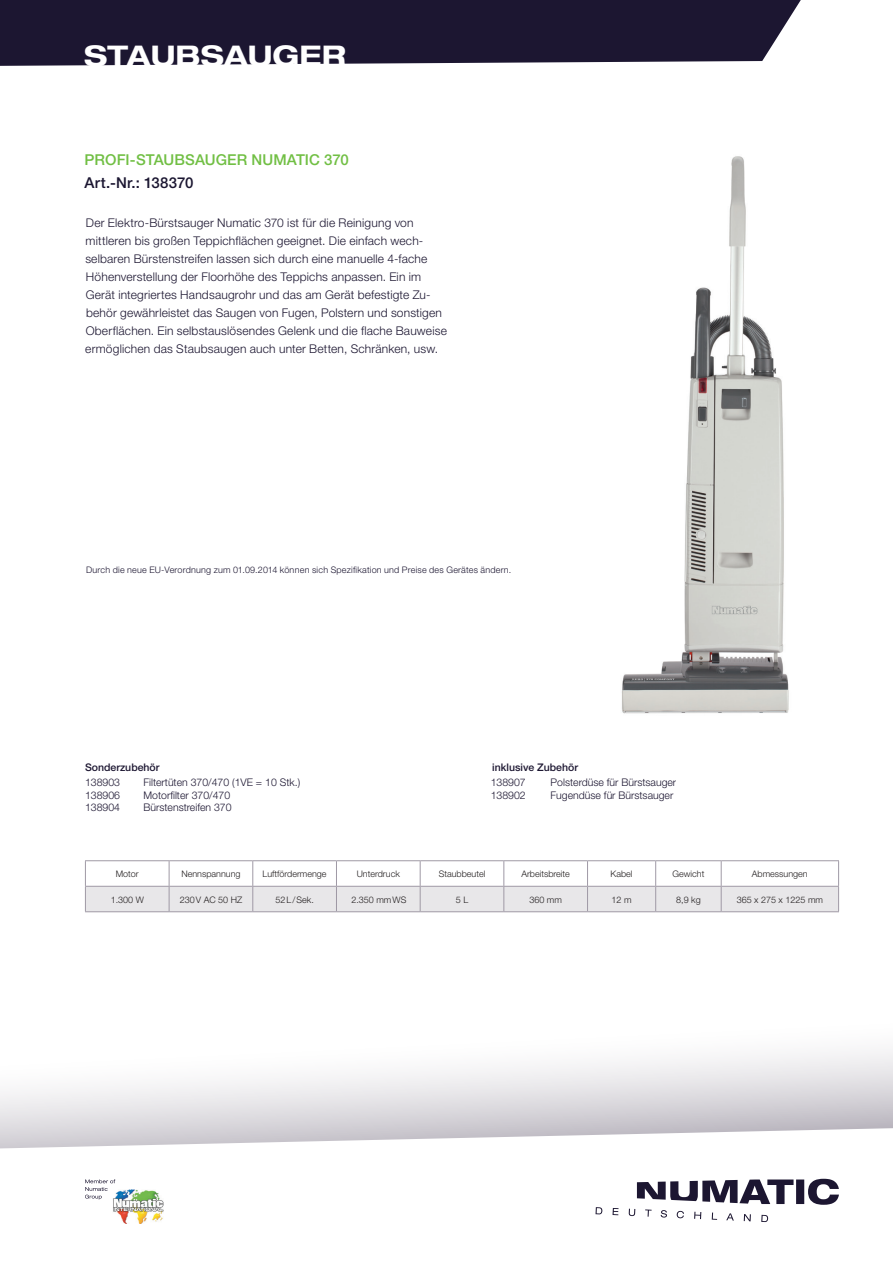
<style>
.page{position:relative;width:893px;height:1263px;background:#fff}
.page>*{position:absolute;margin:0;border:0;box-sizing:border-box;transform-origin:0 0}
.t1{font:700 expanded 28.5px "Helvetica Neue";color:#fff}
.t2{font:500 15px "Helvetica Neue";letter-spacing:.005em;color:#71bf44}
.t3{font:500 15px "Helvetica Neue";letter-spacing:.01em;color:#1b1631}
.t4{font:300 12px/18px "Helvetica Neue";letter-spacing:.015em;color:#1c1631}
.t5{font:300 10.5px "Helvetica Neue";color:#1c1631}
.t6{font:500 10.5px "Helvetica Neue";color:#1c1631}
.t7{font:300 9px "Helvetica Neue";color:#231f20}
.t8{font:300 9px "Helvetica Neue";letter-spacing:.025em;color:#1c1631}
</style>
<div class="page">
<svg style="left:0;top:1050px;width:893px;height:99px"></svg>
<img style="left:113px;top:1190px;width:51px;height:34px">
<svg style="left:85px;top:1179px;width:30px;height:20px"></svg>
<svg style="left:0;top:0;width:801px;height:66px;background:#2a243d"></svg>
<svg style="left:595px;top:1179px;width:244px;height:43px"></svg>
<hr style="left:85px;top:860px;width:84px;height:1px;background:#9f99a5">
<hr style="left:169px;top:860px;width:84px;height:1px;background:#9f99a5">
<hr style="left:253px;top:860px;width:83px;height:1px;background:#9f99a5">
<hr style="left:336px;top:860px;width:84px;height:1px;background:#9f99a5">
<hr style="left:420px;top:860px;width:84px;height:1px;background:#9f99a5">
<hr style="left:504px;top:860px;width:83px;height:1px;background:#9f99a5">
<hr style="left:587px;top:860px;width:69px;height:1px;background:#9f99a5">
<hr style="left:656px;top:860px;width:65px;height:1px;background:#9f99a5">
<hr style="left:721px;top:860px;width:118px;height:1px;background:#9f99a5">
<svg style="left:85px;top:861px;width:754px;height:50px"></svg>
<hr style="left:85px;top:911px;width:84px;height:1px;background:#9f99a5">
<hr style="left:169px;top:911px;width:84px;height:1px;background:#9f99a5">
<hr style="left:253px;top:911px;width:83px;height:1px;background:#9f99a5">
<hr style="left:336px;top:911px;width:84px;height:1px;background:#9f99a5">
<hr style="left:420px;top:911px;width:84px;height:1px;background:#9f99a5">
<hr style="left:504px;top:911px;width:83px;height:1px;background:#9f99a5">
<hr style="left:587px;top:911px;width:69px;height:1px;background:#9f99a5">
<hr style="left:656px;top:911px;width:65px;height:1px;background:#9f99a5">
<hr style="left:721px;top:911px;width:118px;height:1px;background:#9f99a5">
<img style="left:621px;top:156px;width:168px;height:558px">
<h1 class="t1" style="left:84px;top:38px;width:263px">STAUBSAUGER</h1>
<p class="t2" style="left:85px;top:150px;width:266px">Profi-Staubsauger Numatic 370</p>
<p class="t3" style="left:85px;top:174px;width:110px">Art.-Nr.: 138370</p>
<p class="t4" style="left:85px;top:213px;width:363px">Der Elektro-Bürstsauger Numatic 370 ist für die Reinigung von mittleren bis großen Teppichflächen geeignet. Die einfach wech&shy;selbaren Bürstenstreifen lassen sich durch eine manuelle 4-fache Höhenverstellung der Floorhöhe des Teppichs anpassen. Ein im Gerät integriertes Handsaugrohr und das am Gerät befestigte Zu&shy;behör gewährleistet das Saugen von Fugen, Polstern und sonstigen Oberflächen. Ein selbstauslösendes Gelenk und die flache Bauweise ermöglichen das Staubsaugen auch unter Betten, Schränken, usw.</p>
<p class="t8" style="left:86px;top:565px;width:427px">Durch die neue EU-Verordnung zum 01.09.2014 können sich Spezifikation und Preise des Gerätes ändern.</p>
<p class="t6" style="left:85px;top:761px;width:76px">Sonderzubehör</p>
<p class="t5" style="left:85px;top:775px;width:37px">138903</p>
<p class="t5" style="left:144px;top:775px;width:158px">Filtertüten 370/470 (1VE = 10 Stk.)</p>
<p class="t5" style="left:85px;top:788px;width:37px">138906</p>
<p class="t5" style="left:144px;top:788px;width:88px">Motorfilter 370/470</p>
<p class="t5" style="left:85px;top:801px;width:37px">138904</p>
<p class="t5" style="left:144px;top:801px;width:90px">Bürstenstreifen 370</p>
<p class="t6" style="left:492px;top:761px;width:87px">inklusive Zubehör</p>
<p class="t5" style="left:491px;top:775px;width:37px">138907</p>
<p class="t5" style="left:551px;top:775px;width:127px">Polsterdüse für Bürstsauger</p>
<p class="t5" style="left:491px;top:788px;width:37px">138902</p>
<p class="t5" style="left:551px;top:788px;width:124px">Fugendüse für Bürstsauger</p>
<p class="t7" style="left:116px;top:868px;width:25px">Motor</p>
<p class="t7" style="left:181px;top:868px;width:61px">Nennspannung</p>
<p class="t7" style="left:263px;top:868px;width:66px">Luftfördermenge</p>
<p class="t7" style="left:357px;top:868px;width:45px">Unterdruck</p>
<p class="t7" style="left:439px;top:868px;width:48px">Staubbeutel</p>
<p class="t7" style="left:521px;top:868px;width:50px">Arbeitsbreite</p>
<p class="t7" style="left:611px;top:868px;width:24px">Kabel</p>
<p class="t7" style="left:672px;top:868px;width:33px">Gewicht</p>
<p class="t7" style="left:752px;top:868px;width:57px">Abmessungen</p>
<p class="t7" style="left:111px;top:894px;width:35px">1.300 W</p>
<p class="t7" style="left:180px;top:894px;width:64px">230V AC 50 HZ</p>
<p class="t7" style="left:275px;top:894px;width:40px">52L/Sek.</p>
<p class="t7" style="left:351px;top:894px;width:56px">2.350 mmWS</p>
<p class="t7" style="left:456px;top:894px;width:14px">5 L</p>
<p class="t7" style="left:529px;top:894px;width:34px">360 mm</p>
<p class="t7" style="left:612px;top:894px;width:22px">12 m</p>
<p class="t7" style="left:676px;top:894px;width:26px">8,9 kg</p>
<p class="t7" style="left:737px;top:894px;width:88px">365 x 275 x 1225 mm</p>
</div>
